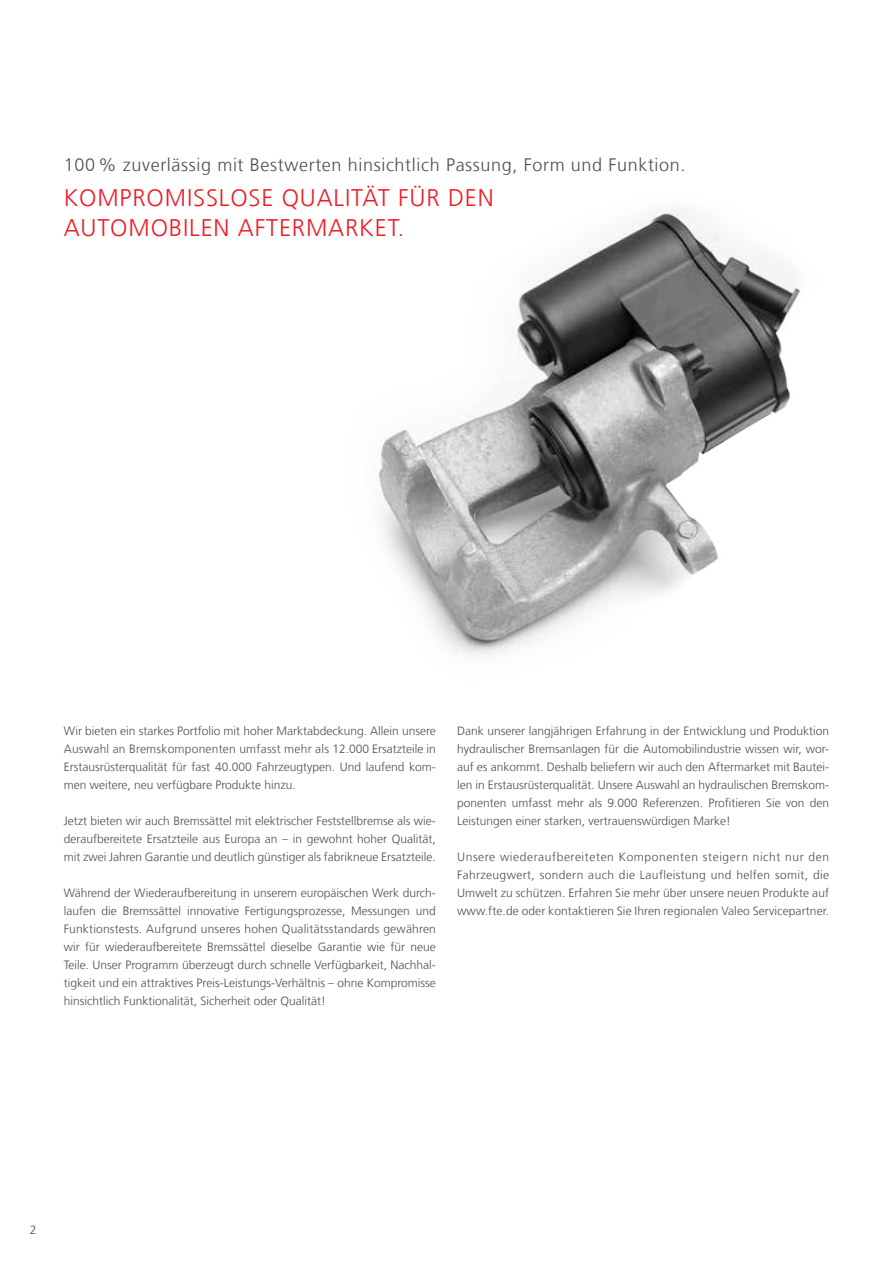
<style>
.page{position:relative;width:893px;height:1263px;background:#fff}
.page>*{position:absolute;margin:0;border:0;box-sizing:border-box;transform-origin:0 0}
.t1{font:300 24px/30px "Frutiger LT Com";letter-spacing:.035em;color:#ed1d24}
.t2{font:300 18px "Frutiger LT Com";letter-spacing:.035em;color:#4d4d4f}
.t3{font:300 12px/18px "Frutiger LT Com";color:#4d4d4f;text-align:justify}
</style>
<div class="page">
<img style="left:378px;top:212px;width:423px;height:443px">
<h2 class="t2" style="left:64px;top:154px;width:623px">100 % zuverlässig mit Bestwerten hinsichtlich Passung, Form und Funktion.</h2>
<h1 class="t1" style="left:64px;top:183px;width:431px">KOMPROMISSLOSE QUALITÄT FÜR DEN<br>AUTOMOBILEN AFTERMARKET.</h1>
<p class="t3" style="left:64px;top:722px;width:374px">Wir bieten ein starkes Portfolio mit hoher Marktabdeckung. Allein unsere Auswahl an Bremskomponenten umfasst mehr als 12.000 Ersatzteile in Erstausrüsterqualität für fast 40.000 Fahrzeugtypen. Und laufend kom&shy;men weitere, neu verfügbare Produkte hinzu.</p>
<p class="t3" style="left:64px;top:812px;width:374px">Jetzt bieten wir auch Bremssättel mit elektrischer Feststellbremse als wie&shy;deraufbereitete Ersatzteile aus Europa an – in gewohnt hoher Qualität, mit zwei Jahren Garantie und deutlich günstiger als fabrikneue Ersatzteile.</p>
<p class="t3" style="left:64px;top:884px;width:374px">Während der Wiederaufbereitung in unserem europäischen Werk durch&shy;laufen die Bremssättel innovative Fertigungsprozesse, Messungen und Funktionstests. Aufgrund unseres hohen Qualitätsstandards gewähren wir für wiederaufbereitete Bremssättel dieselbe Garantie wie für neue Teile. Unser Programm überzeugt durch schnelle Verfügbarkeit, Nachhal&shy;tigkeit und ein attraktives Preis-Leistungs-Verhältnis – ohne Kompromisse hinsichtlich Funktionalität, Sicherheit oder Qualität!</p>
<p class="t3" style="left:457px;top:722px;width:374px">Dank unserer langjährigen Erfahrung in der Entwicklung und Produktion hydraulischer Bremsanlagen für die Automobilindustrie wissen wir, wor&shy;auf es ankommt. Deshalb beliefern wir auch den Aftermarket mit Bautei&shy;len in Erstausrüsterqualität. Unsere Auswahl an hydraulischen Bremskom&shy;ponenten umfasst mehr als 9.000 Referenzen. Profitieren Sie von den Leistungen einer starken, vertrauenswürdigen Marke!</p>
<p class="t3" style="left:457px;top:848px;width:374px">Unsere wiederaufbereiteten Komponenten steigern nicht nur den Fahrzeugwert, sondern auch die Laufleistung und helfen somit, die Umwelt zu schützen. Erfahren Sie mehr über unsere neuen Produkte auf www.fte.de oder kontaktieren Sie Ihren regionalen Valeo Servicepartner.</p>
<p class="t3" style="left:30px;top:1221px;width:8px">2</p>
</div>
